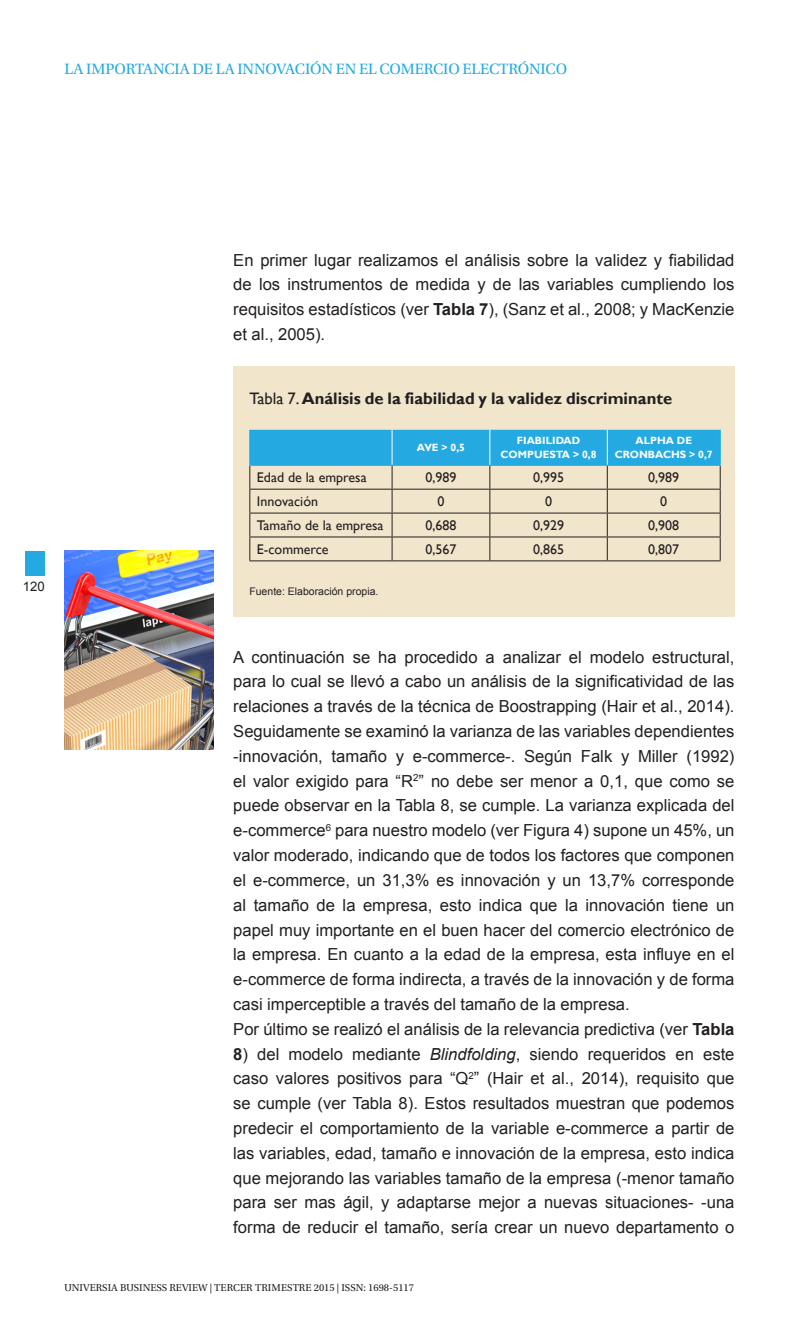
<style>
.page{position:relative;width:809px;height:1340px;background:#fff}
.page>*{position:absolute;margin:0;border:0;box-sizing:border-box;transform-origin:0 0}
.TXTO_CORRIDO{font:16.62px/24.8px "Arial";color:#231f20;text-align:justify}
.TXTO_CORRIDO-2{font:700 16.62px "Gill Sans";color:#231f20}
.t1{font:15.75px "Utopia Std";letter-spacing:-.01em;color:#24aae1}
.tabla__texto_tabla{font:14px "Gill Sans";color:#231f20}
.t2{font:13.12px "Arial";color:#231f20}
.t3{font:10.5px "Utopia Std";color:#231f20}
.tabla__texto_tabla-2{font:700 10.5px/14px "Gill Sans";color:#fff;text-align:center}
.tabla__fuente{font:10.5px "Arial";color:#231f20}
.s1{font-weight:700}
.s2{font-weight:400}
.s3{font-style:italic}
</style>
<div class="page">
<div style="left:25px;top:551px;width:20px;height:24px;background:#24aae1"></div>
<div style="left:233px;top:366px;width:501px;height:250px;background:#f1e6cc"></div>
<svg style="left:249px;top:430px;width:471px;height:130px"></svg>
<hr style="left:249px;top:560px;width:143px;height:1px;background:#231f20">
<hr style="left:392px;top:560px;width:98px;height:1px;background:#231f20">
<hr style="left:490px;top:560px;width:117px;height:1px;background:#231f20">
<hr style="left:607px;top:560px;width:113px;height:1px;background:#231f20">
<hr style="left:391px;top:430px;width:1px;height:35px;background:#fff">
<hr style="left:489px;top:430px;width:1px;height:35px;background:#fff">
<hr style="left:607px;top:430px;width:1px;height:35px;background:#fff">
<hr style="left:249px;top:465px;width:143px;height:1px;background:#24aae1">
<hr style="left:392px;top:465px;width:98px;height:1px;background:#24aae1">
<hr style="left:490px;top:465px;width:117px;height:1px;background:#24aae1">
<hr style="left:607px;top:465px;width:113px;height:1px;background:#24aae1">
<img style="left:64px;top:551px;width:149px;height:198px">
<p class="t1" style="left:65px;top:60px;width:504px">LA IMPORTANCIA DE LA INNOVACIÓN EN EL COMERCIO ELECTRÓNICO</p>
<p class="t2" style="left:23px;top:577px;width:23px">120</p>
<p class="TXTO_CORRIDO" style="left:233px;top:247px;width:503px">En primer lugar realizamos el análisis sobre la validez y fiabilidad de los instrumentos de medida y de las variables cumpliendo los requisitos estadísticos (ver <span class="s1">Tabla 7</span>), (Sanz et al., 2008; y MacKenzie et al., 2005).</p>
<p class="TXTO_CORRIDO-2" style="left:249px;top:388px;width:424px"><span class="s2">Tabla 7.</span> Análisis de la fiabilidad y la validez discriminante</p>
<p class="tabla__texto_tabla-2" style="left:417px;top:441px;width:49px">AVE &gt; 0,5</p>
<p class="tabla__texto_tabla-2" style="left:500px;top:434px;width:98px">FIABILIDAD<br>COMPUESTA &gt; 0,8</p>
<p class="tabla__texto_tabla-2" style="left:615px;top:434px;width:99px">ALPHA DE<br>CRONBACHS &gt; 0,7</p>
<p class="tabla__texto_tabla" style="left:257px;top:469px;width:111px">Edad de la empresa</p>
<p class="tabla__texto_tabla" style="left:425px;top:469px;width:33px">0,989</p>
<p class="tabla__texto_tabla" style="left:533px;top:469px;width:33px">0,995</p>
<p class="tabla__texto_tabla" style="left:648px;top:469px;width:33px">0,989</p>
<p class="tabla__texto_tabla" style="left:257px;top:493px;width:63px">Innovación</p>
<p class="tabla__texto_tabla" style="left:437px;top:493px;width:8px">0</p>
<p class="tabla__texto_tabla" style="left:545px;top:493px;width:8px">0</p>
<p class="tabla__texto_tabla" style="left:660px;top:493px;width:8px">0</p>
<p class="tabla__texto_tabla" style="left:257px;top:517px;width:128px">Tamaño de la empresa</p>
<p class="tabla__texto_tabla" style="left:425px;top:517px;width:33px">0,688</p>
<p class="tabla__texto_tabla" style="left:533px;top:517px;width:33px">0,929</p>
<p class="tabla__texto_tabla" style="left:648px;top:517px;width:33px">0,908</p>
<p class="tabla__texto_tabla" style="left:257px;top:541px;width:73px">E-commerce</p>
<p class="tabla__texto_tabla" style="left:425px;top:541px;width:33px">0,567</p>
<p class="tabla__texto_tabla" style="left:533px;top:541px;width:33px">0,865</p>
<p class="tabla__texto_tabla" style="left:648px;top:541px;width:33px">0,807</p>
<p class="tabla__fuente" style="left:249px;top:584px;width:130px">Fuente: Elaboración propia.</p>
<p class="TXTO_CORRIDO" style="left:233px;top:644px;width:503px">A continuación se ha procedido a analizar el modelo estructural, para lo cual se llevó a cabo un análisis de la significatividad de las relaciones a través de la técnica de Boostrapping (Hair et al., 2014).<br>Seguidamente se examinó la varianza de las variables dependientes -innovación, tamaño y e-commerce-. Según Falk y Miller (1992) el valor exigido para “R<sup>2</sup>” no debe ser menor a 0,1, que como se puede observar en la Tabla 8, se cumple. La varianza explicada del e-commerce<sup>6</sup> para nuestro modelo (ver Figura 4) supone un 45%, un valor moderado, indicando que de todos los factores que componen el e-commerce, un 31,3% es innovación y un 13,7% corresponde al tamaño de la empresa, esto indica que la innovación tiene un papel muy importante en el buen hacer del comercio electrónico de la empresa. En cuanto a la edad de la empresa, esta influye en el e-commerce de forma indirecta, a través de la innovación y de forma casi imperceptible a través del tamaño de la empresa.</p>
<p class="TXTO_CORRIDO" style="left:233px;top:1016px;width:503px">Por último se realizó el análisis de la relevancia predictiva (ver <span class="s1">Tabla</span></p>
<p class="TXTO_CORRIDO" style="left:233px;top:1041px;width:503px"><span class="s1">8</span>) del modelo mediante <span class="s3">Blindfolding</span>, siendo requeridos en este caso valores positivos para “Q<sup>2</sup>” (Hair et al., 2014), requisito que se cumple (ver Tabla 8). Estos resultados muestran que podemos predecir el comportamiento de la variable e-commerce a partir de las variables, edad, tamaño e innovación de la empresa, esto indica que mejorando las variables tamaño de la empresa (-menor tamaño para ser mas ágil, y adaptarse mejor a nuevas situaciones- -una forma de reducir el tamaño, sería crear un nuevo departamento o</p>
<p class="t3" style="left:64px;top:1281px;width:351px">UNIVERSIA BUSINESS REVIEW | TERCER TRIMESTRE 2015 | ISSN: 1698-5117</p>
</div>
